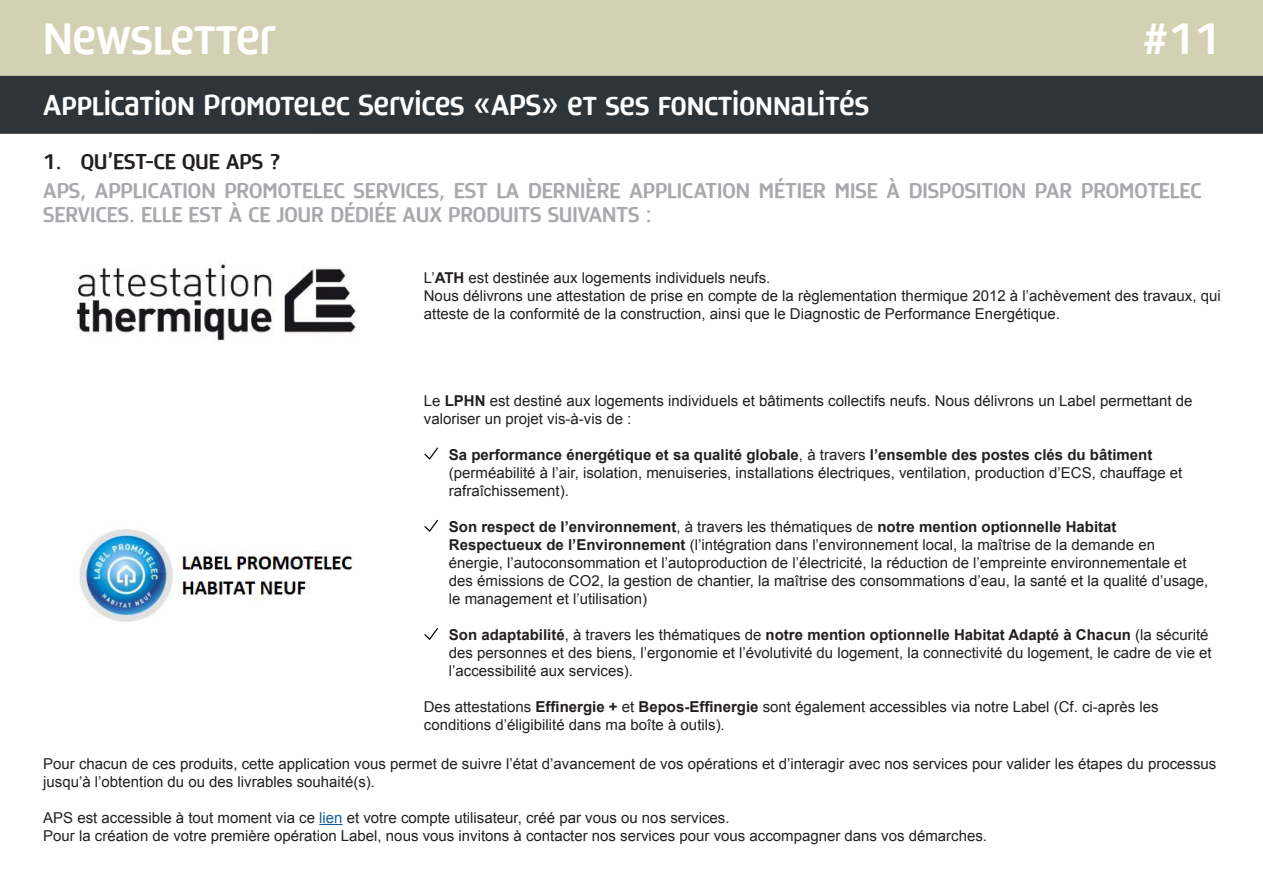
<style>
.page{position:relative;width:1263px;height:893px;background:#fff}
.page>*{position:absolute;margin:0;border:0;box-sizing:border-box;transform-origin:0 0}
.t1{font:43.5px "Promotelec";color:#fff}
.t2{font:28.5px "Promotelec";color:#fff}
.t3{font:21px/24px "Promotelec";color:#a8a9ad}
.t4{font:21px "Promotelec";color:#231f20}
.t5{font:15px/18px "Arial";color:#231f20}
.t6{font:700 15px "Arial";color:#231f20}
.s1{font-weight:700}
.s2{font-weight:400}
.s3{color:#175d9e}
</style>
<div class="page">
<div style="left:0;top:75px;width:1263px;height:59px;background:#2e353a"></div>
<div style="left:0;top:0;width:1263px;height:76px;background:#d4d0b4"></div>
<svg style="left:319px;top:824px;width:24px;height:1px"></svg>
<img style="left:76px;top:263px;width:281px;height:78px">
<img style="left:79px;top:529px;width:275px;height:93px">
<svg style="left:424px;top:447px;width:14px;height:12px"></svg>
<svg style="left:424px;top:520px;width:14px;height:12px"></svg>
<svg style="left:424px;top:628px;width:14px;height:12px"></svg>
<p class="t1" style="left:43px;top:11px;width:234px">Newsletter</p>
<p class="t1" style="left:1142px;top:11px;width:80px">#11</p>
<p class="t2" style="left:43px;top:87px;width:827px">Application Promotelec Services «APS» et ses fonctionnalités</p>
<p class="t4" style="left:43px;top:148px;width:239px">1. – QU’EST-CE QUE APS ?</p>
<p class="t3" style="left:43px;top:179px;width:1160px">APS, APPLICATION PROMOTELEC SERVICES, EST LA DERNIÈRE APPLICATION MÉTIER MISE À DISPOSITION PAR PROMOTELEC<br>SERVICES. ELLE EST À CE JOUR DÉDIÉE AUX PRODUITS SUIVANTS :</p>
<p class="t5" style="left:424px;top:269px;width:348px">L’<span class="s1">ATH</span> est destinée aux logements individuels neufs.</p>
<p class="t5" style="left:424px;top:287px;width:798px">Nous délivrons une attestation de prise en compte de la règlementation thermique 2012 à l’achèvement des travaux, qui atteste de la conformité de la construction, ainsi que le Diagnostic de Performance Energétique.</p>
<p class="t5" style="left:424px;top:392px;width:770px">Le <span class="s1">LPHN</span> est destiné aux logements individuels et bâtiments collectifs neufs. Nous délivrons un Label permettant de valoriser un projet vis-à-vis de :</p>
<p class="t6" style="left:449px;top:444px;width:705px">Sa performance énergétique et sa qualité globale<span class="s2">, à travers</span> l’ensemble des postes clés du bâtiment</p>
<p class="t5" style="left:449px;top:464px;width:735px">(perméabilité à l’air, isolation, menuiseries, installations électriques, ventilation, production d’ECS, chauffage et</p>
<p class="t5" style="left:449px;top:482px;width:122px">rafraîchissement).</p>
<p class="t6" style="left:449px;top:516px;width:669px">Son respect de l’environnement<span class="s2">, à travers les thématiques de</span> notre mention optionnelle Habitat</p>
<p class="t5" style="left:449px;top:536px;width:708px"><span class="s1">Respectueux de l’Environnement</span> (l’intégration dans l’environnement local, la maîtrise de la demande en</p>
<p class="t5" style="left:449px;top:554px;width:739px">énergie, l’autoconsommation et l’autoproduction de l’électricité, la réduction de l’empreinte environnementale et</p>
<p class="t5" style="left:449px;top:572px;width:761px">des émissions de CO2, la gestion de chantier, la maîtrise des consommations d’eau, la santé et la qualité d’usage,</p>
<p class="t5" style="left:449px;top:590px;width:200px">le management et l’utilisation)</p>
<p class="t6" style="left:449px;top:624px;width:761px">Son adaptabilité<span class="s2">, à travers les thématiques de</span> notre mention optionnelle Habitat Adapté à Chacun <span class="s2">(la sécurité</span></p>
<p class="t5" style="left:449px;top:644px;width:764px">des personnes et des biens, l’ergonomie et l’évolutivité du logement, la connectivité du logement, le cadre de vie et</p>
<p class="t5" style="left:449px;top:662px;width:186px">l’accessibilité aux services).</p>
<p class="t5" style="left:424px;top:698px;width:736px">Des attestations <span class="s1">Effinergie +</span> et <span class="s1">Bepos-Effinergie</span> sont également accessibles via notre Label (Cf. ci-après les conditions d’éligibilité dans ma boîte à outils).</p>
<p class="t5" style="left:43px;top:755px;width:1175px">Pour chacun de ces produits, cette application vous permet de suivre l’état d’avancement de vos opérations et d’interagir avec nos services pour valider les étapes du processus jusqu’à l’obtention du ou des livrables souhaité(s).</p>
<p class="t5" style="left:43px;top:809px;width:688px">APS est accessible à tout moment via ce <span class="s3">lien</span> et votre compte utilisateur, créé par vous ou nos services.</p>
<p class="t5" style="left:43px;top:827px;width:945px">Pour la création de votre première opération Label, nous vous invitons à contacter nos services pour vous accompagner dans vos démarches.</p>
</div>
